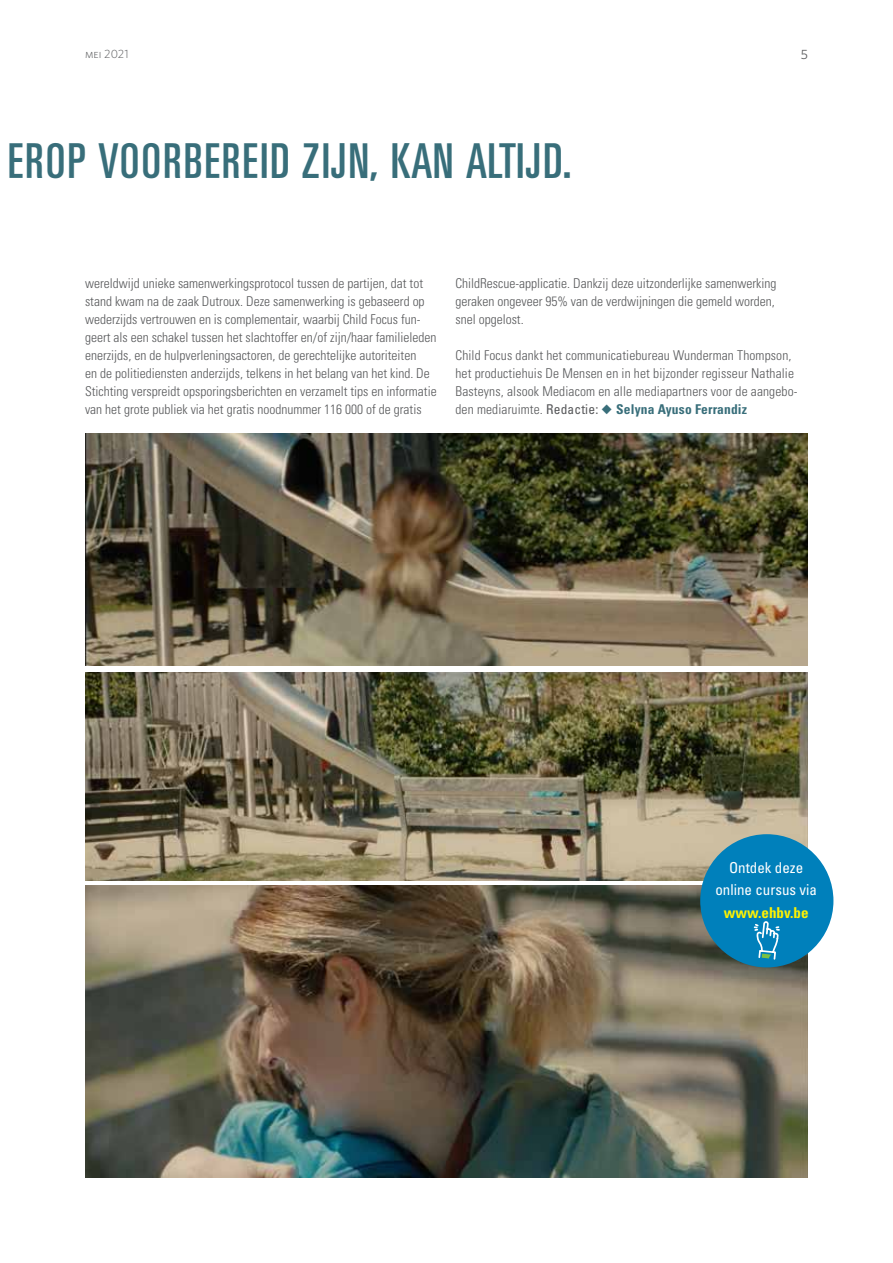
<style>
.page{position:relative;width:893px;height:1263px;background:#fff}
.page>*{position:absolute;margin:0;border:0;box-sizing:border-box;transform-origin:0 0}
.t1{font:49.5px "Univers Ultra Condensed BQ";letter-spacing:.06em;color:#386e7a}
.t2{font:condensed 15px/22.5px "Univers LT Std";color:#fff;text-align:center}
.t3{font:700 condensed 15px "Univers LT Std";color:#fff200}
.t4{font:300 condensed 13.5px/18px "Univers LT Std";color:#58595b}
.t5{font:13.5px "Whitney";color:#58595b}
.t6{font:300 12px "Whitney";color:#58595b}
.s1{font-weight:400}
.s2{color:#386e7a}
.s3{font-weight:700;color:#386e7a}
</style>
<div class="page">
<img style="left:85px;top:434px;width:723px;height:231px">
<img style="left:85px;top:673px;width:723px;height:207px">
<img style="left:85px;top:886px;width:723px;height:292px">
<div style="left:700px;top:834px;width:133px;height:133px;background:#0080bb;border-radius:50%"></div>
<svg style="left:753px;top:921px;width:27px;height:39px"></svg>
<p class="t6" style="left:85px;top:46px;width:45px">mei 2021</p>
<p class="t5" style="left:801px;top:45px;width:9px">5</p>
<h1 class="t1" style="left:8px;top:133px;width:565px">EROP VOORBEREID ZIJN, KAN ALTIJD.</h1>
<p class="t4" style="left:85px;top:274px;width:353px">wereldwijd unieke samenwerkingsprotocol tussen de partijen, dat tot stand kwam na de zaak Dutroux. Deze samenwerking is gebaseerd op wederzijds vertrouwen en is complementair, waarbij Child Focus fun&shy;geert als een schakel tussen het slachtoffer en/of zijn/haar familieleden enerzijds, en de hulpverleningsactoren, de gerechtelijke autoriteiten<br>en de politiediensten anderzijds, telkens in het belang van het kind. De Stichting verspreidt opsporingsberichten en verzamelt tips en informatie van het grote publiek via het gratis noodnummer 116 000 of de gratis</p>
<p class="t4" style="left:455px;top:274px;width:322px;text-align:justify">ChildRescue-applicatie. Dankzij deze uitzonderlijke samenwerking geraken ongeveer 95% van de verdwijningen die gemeld worden, snel opgelost.</p>
<p class="t4" style="left:455px;top:346px;width:344px">Child Focus dankt het communicatiebureau Wunderman Thompson, het productiehuis De Mensen en in het bijzonder regisseur Nathalie Basteyns, alsook Mediacom en alle mediapartners voor de aangebo&shy;den mediaruimte. <span class="s1">Redactie:</span> <span class="s2">◆</span> <span class="s3">Selyna Ayuso Ferrandiz</span></p>
<p class="t2" style="left:715px;top:856px;width:103px">Ontdek deze online cursus via</p>
<p class="t3" style="left:724px;top:903px;width:86px">www.ehbv.be</p>
</div>
